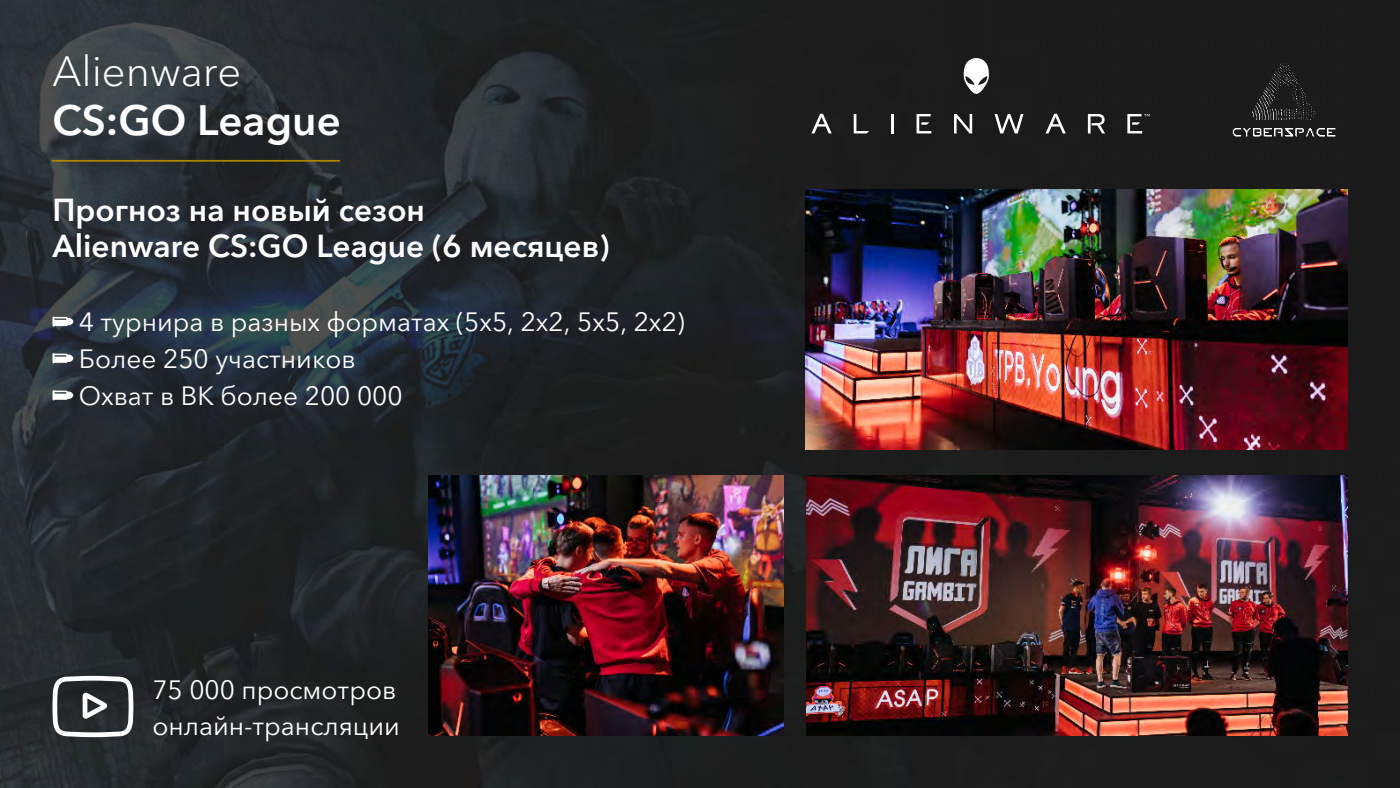
<style>
.page{position:relative;width:1400px;height:788px;background:#fff}
.page>*{position:absolute;margin:0;border:0;box-sizing:border-box;transform-origin:0 0}
.t1{font:600 42px "Avenir Next Cyr";color:#fff}
.t2{font:300 42px "Avenir Next Cyr";color:#fff}
.t3{font:600 31.5px/36.8px "Avenir Next Cyr";color:#fff}
.t4{font:26.25px/36.8px "Avenir Next Cyr";color:#fff}
</style>
<div class="page">
<img style="left:0;top:0;width:1400px;height:788px">
<img style="left:1222px;top:52px;width:126px;height:97px">
<svg style="left:964px;top:58px;width:25px;height:36px"></svg>
<svg style="left:854px;top:114px;width:15px;height:19px"></svg>
<hr style="left:891px;top:114px;width:3px;height:19px;background:#fff">
<svg style="left:954px;top:114px;width:18px;height:19px"></svg>
<svg style="left:995px;top:114px;width:29px;height:19px"></svg>
<svg style="left:1088px;top:114px;width:17px;height:19px"></svg>
<svg style="left:811px;top:114px;width:21px;height:19px"></svg>
<svg style="left:1046px;top:114px;width:20px;height:19px"></svg>
<svg style="left:917px;top:114px;width:14px;height:19px"></svg>
<svg style="left:1127px;top:114px;width:23px;height:19px"></svg>
<hr style="left:52px;top:160px;width:288px;height:2px;background:#ae8700">
<svg style="left:52px;top:675px;width:81px;height:62px"></svg>
<img style="left:806px;top:189px;width:542px;height:260px">
<img style="left:806px;top:475px;width:542px;height:260px">
<img style="left:429px;top:475px;width:354px;height:260px">
<svg style="left:53px;top:316px;width:20px;height:11px"></svg>
<svg style="left:53px;top:353px;width:20px;height:10px"></svg>
<svg style="left:53px;top:390px;width:20px;height:10px"></svg>
<h1 class="t2" style="left:52px;top:54px;width:190px">Alienware</h1>
<h1 class="t1" style="left:52px;top:103px;width:290px">CS:GO League</h1>
<p class="t3" style="left:52px;top:194px;width:558px">Прогноз на новый сезон<br>Alienware CS:GO League (6 месяцев)</p>
<p class="t4" style="left:79px;top:306px;width:608px">4 турнира в разных форматах (5х5, 2х2, 5х5, 2х2)<br>Более 250 участников<br>Охват в ВК более 200 000</p>
<p class="t4" style="left:152px;top:673px;width:249px">75 000 просмотров онлайн-трансляции</p>
</div>
